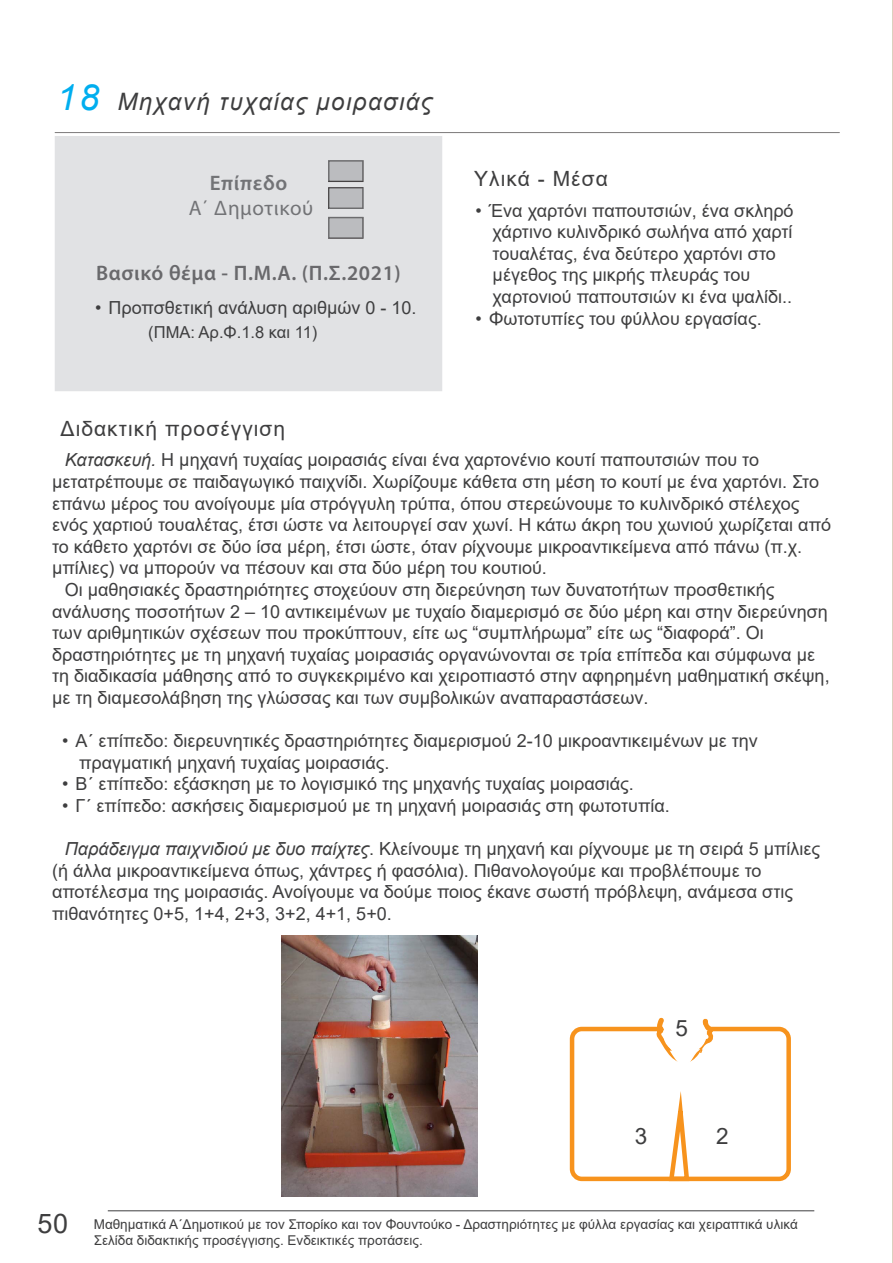
<style>
.page{position:relative;width:893px;height:1263px;background:#fff}
.page>*{position:absolute;margin:0;border:0;box-sizing:border-box;transform-origin:0 0}
.title_2{font:27px "Arial";color:#3e3e3f}
.title_1{font:italic 24px "Arial";letter-spacing:.06em;color:#3e3e3f}
.title_2-2{font:22.5px "Arial";color:#3e3e3f}
.ylika{font:21px "Arial";letter-spacing:.05em;color:#3e3e3f}
.t1{font:600 21px "Myriad Pro";letter-spacing:.03em;color:#69696c}
.t2{font:21px "Myriad Pro";letter-spacing:.03em;color:#727376}
.t3{font:600 21px "Myriad Pro";letter-spacing:.03em;color:#727376}
.teachers_text{font:18px/21.6px "Arial";color:#3e3e3f}
.normal_11{font:16.5px "Arial";color:#3e3e3f}
.t4{font:13.5px/16.2px "Arial";color:#3e3e3f}
.s1{font-size:36px;color:#00aeef}
.s2{font-style:italic}
</style>
<div class="page">
<hr style="left:108px;top:1210px;width:706px;height:1px;background:#3e3e3f">
<hr style="left:55px;top:132px;width:785px;height:1px;background:#231f20">
<div style="left:56px;top:137px;width:385px;height:253px;background:#e1e2e4"></div>
<div style="left:55px;top:136px;width:387px;height:255px;border:2px solid #e1e2e4"></div>
<div style="left:328px;top:160px;width:36px;height:22px;border:1px solid #231f20"></div>
<div style="left:328px;top:187px;width:36px;height:22px;border:1px solid #231f20"></div>
<hr style="left:892px;top:0;width:1px;height:1263px;background:#a48656">
<img style="left:281px;top:935px;width:196px;height:261px">
<svg style="left:569px;top:1017px;width:222px;height:165px"></svg>
<div style="left:664px;top:1017px;width:42px;height:36px;background:#fff;border-radius:50%"></div>
<div style="left:663px;top:1016px;width:43px;height:37px;border:2px solid #fff;border-radius:50%"></div>
<div style="left:330px;top:188px;width:34px;height:20px;background:#bbbcbf"></div>
<div style="left:329px;top:160px;width:34px;height:21px;background:#bbbcbf"></div>
<div style="left:328px;top:218px;width:34px;height:20px;background:#bbbcbf"></div>
<p class="title_1" style="left:57px;top:86px;width:377px"><span class="s1">18</span> Μηχανή τυχαίας μοιρασιάς</p>
<p class="t3" style="left:210px;top:169px;width:79px">Επίπεδο</p>
<p class="t2" style="left:189px;top:195px;width:126px">Α΄ Δημοτικού</p>
<p class="t1" style="left:96px;top:259px;width:306px">Βασικό θέμα - Π.Μ.Α. (Π.Σ.2021)</p>
<p class="teachers_text" style="left:95px;top:297px;width:323px">• Προπσθετική ανάλυση αριθμών 0 - 10.</p>
<p class="normal_11" style="left:148px;top:320px;width:171px">(ΠΜΑ: Αρ.Φ.1.8 και 11)</p>
<p class="ylika" style="left:474px;top:165px;width:135px">Υλικά - Μέσα</p>
<p class="teachers_text" style="left:493px;top:199px;width:302px;text-indent:-17px">• Ένα χαρτόνι παπουτσιών, ένα σκληρό χάρτινο κυλινδρικό σωλήνα από χαρτί τουαλέτας, ένα δεύτερο χαρτόνι στο μέγεθος της μικρής πλευράς του χαρτονιού παπουτσιών κι ένα ψαλίδι..</p>
<p class="teachers_text" style="left:476px;top:307px;width:288px">• Φωτοτυπίες του φύλλου εργασίας.</p>
<p class="ylika" style="left:61px;top:414px;width:226px">Διδακτική προσέγγιση</p>
<p class="teachers_text" style="left:52px;top:449px;width:780px;text-indent:13px"><span class="s2">Κατασκευή.</span> Η μηχανή τυχαίας μοιρασιάς είναι ένα χαρτονένιο κουτί παπουτσιών που το μετατρέπουμε σε παιδαγωγικό παιχνίδι. Χωρίζουμε κάθετα στη μέση το κουτί με ένα χαρτόνι. Στο επάνω μέρος του ανοίγουμε μία στρόγγυλη τρύπα, όπου στερεώνουμε το κυλινδρικό στέλεχος ενός χαρτιού τουαλέτας, έτσι ώστε να λειτουργεί σαν χωνί. Η κάτω άκρη του χωνιού χωρίζεται από το κάθετο χαρτόνι σε δύο ίσα μέρη, έτσι ώστε, όταν ρίχνουμε μικροαντικείμενα από πάνω (π.χ. μπίλιες) να μπορούν να πέσουν και στα δύο μέρη του κουτιού.</p>
<p class="teachers_text" style="left:52px;top:579px;width:779px;text-indent:13px">Οι μαθησιακές δραστηριότητες στοχεύουν στη διερεύνηση των δυνατοτήτων προσθετικής ανάλυσης ποσοτήτων 2 – 10 αντικειμένων με τυχαίο διαμερισμό σε δύο μέρη και στην διερεύνηση των αριθμητικών σχέσεων που προκύπτουν, είτε ως “συμπλήρωμα” είτε ως “διαφορά”. Οι δραστηριότητες με τη μηχανή τυχαίας μοιρασιάς οργανώνονται σε τρία επίπεδα και σύμφωνα με τη διαδικασία μάθησης από το συγκεκριμένο και χειροπιαστό στην αφηρημένη μαθηματική σκέψη, με τη διαμεσολάβηση της γλώσσας και των συμβολικών αναπαραστάσεων.</p>
<p class="teachers_text" style="left:79px;top:730px;width:680px;text-indent:-17px">• Α΄ επίπεδο: διερευνητικές δραστηριότητες διαμερισμού 2-10 μικροαντικειμένων με την πραγματική μηχανή τυχαίας μοιρασιάς.</p>
<p class="teachers_text" style="left:62px;top:773px;width:573px">• Β΄ επίπεδο: εξάσκηση με το λογισμικό της μηχανής τυχαίας μοιρασιάς.</p>
<p class="teachers_text" style="left:62px;top:795px;width:609px">• Γ΄ επίπεδο: ασκήσεις διαμερισμού με τη μηχανή μοιρασιάς στη φωτοτυπία.</p>
<p class="teachers_text" style="left:52px;top:838px;width:770px;text-indent:13px"><span class="s2">Παράδειγμα παιχνιδιού με δυο παίχτες</span>. Κλείνουμε τη μηχανή και ρίχνουμε με τη σειρά 5 μπίλιες (ή άλλα μικροαντικείμενα όπως, χάντρες ή φασόλια). Πιθανολογούμε και προβλέπουμε το αποτέλεσμα της μοιρασιάς. Ανοίγουμε να δούμε ποιος έκανε σωστή πρόβλεψη, ανάμεσα στις πιθανότητες 0+5, 1+4, 2+3, 3+2, 4+1, 5+0.</p>
<p class="title_2-2" style="left:675px;top:1013px;width:14px">5</p>
<p class="title_2" style="left:37px;top:1205px;width:32px">50</p>
<p class="title_2-2" style="left:635px;top:1121px;width:14px">3</p>
<p class="title_2-2" style="left:716px;top:1121px;width:14px">2</p>
<p class="t4" style="left:94px;top:1216px;width:706px">Μαθηματικά Α΄Δημοτικού με τον Σπορίκο και τον Φουντούκο - Δραστηριότητες με φύλλα εργασίας και χειραπτικά υλικά<br>Σελίδα διδακτικής προσέγγισης. Ενδεικτικές προτάσεις.</p>
</div>
